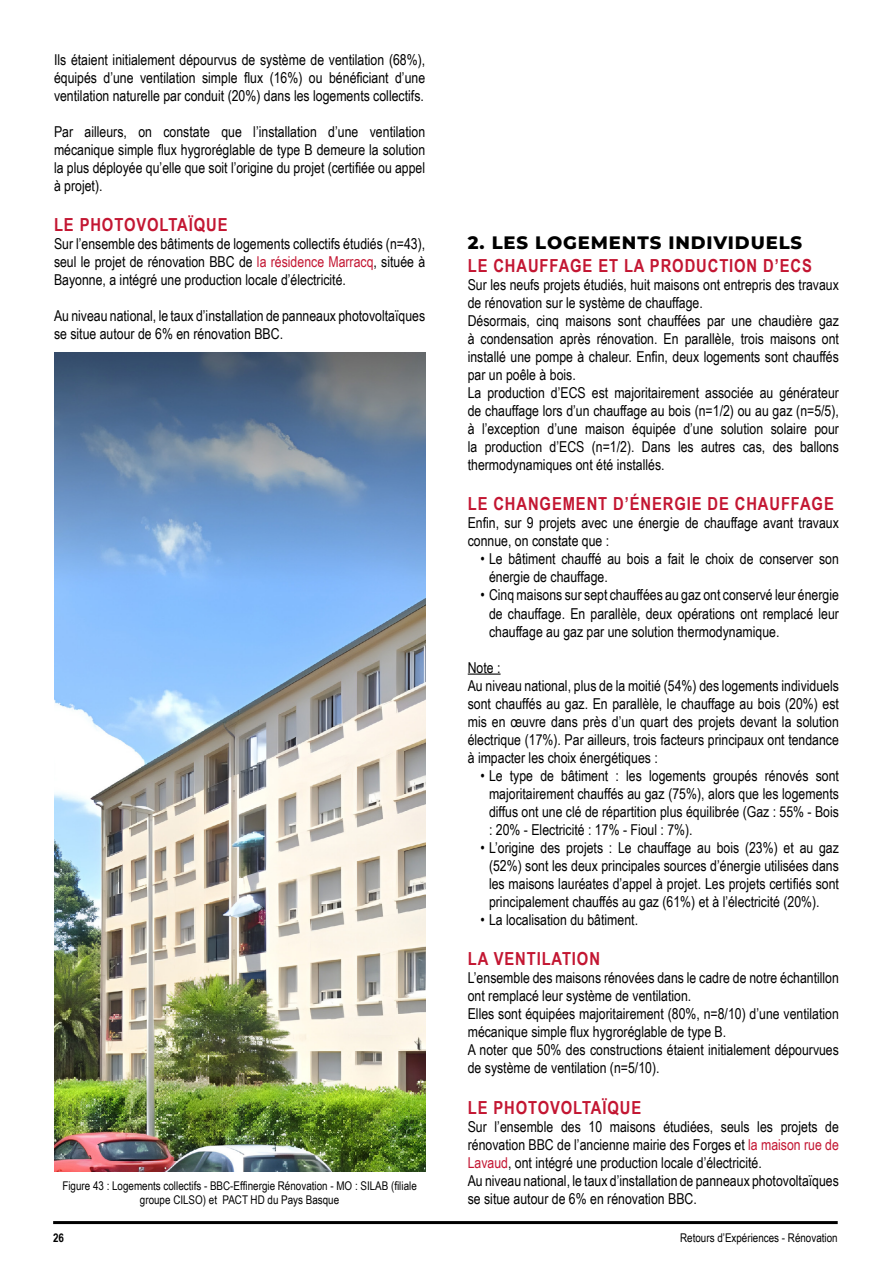
<style>
.page{position:relative;width:893px;height:1263px;background:#fff}
.page>*{position:absolute;margin:0;border:0;box-sizing:border-box;transform-origin:0 0}
.t1{font:700 18px "Arial Narrow";letter-spacing:.05em;color:#c31632}
.t2{font:100 18px "Montserrat";letter-spacing:.05em;color:#000}
.t3{font:15px/18px "Arial Narrow";color:#000}
.t4{font:12px/13.5px "Arial Narrow";color:#000;text-align:center}
.t5{font:700 12px "Arial Narrow";color:#000}
.s1{color:#c31632}
</style>
<div class="page">
<hr style="left:53px;top:1221px;width:785px;height:3px;background:#000">
<hr style="left:468px;top:673px;width:33px;height:2px;background:#000">
<img style="left:54px;top:353px;width:371px;height:818px">
<p class="t3" style="left:54px;top:50px;width:373px;text-align:justify">Ils étaient initialement dépourvus de système de ventilation (68%), équipés d’une ventilation simple flux (16%) ou bénéficiant d’une ventilation naturelle par conduit (20%) dans les logements collectifs.</p>
<p class="t3" style="left:54px;top:122px;width:373px;text-align:justify">Par ailleurs, on constate que l’installation d’une ventilation mécanique simple flux hygroréglable de type B demeure la solution la plus déployée qu’elle que soit l’origine du projet (certifiée ou appel à projet).</p>
<p class="t1" style="left:54px;top:211px;width:175px">LE PHOTOVOLTAÏQUE</p>
<p class="t3" style="left:54px;top:235px;width:373px;text-align:justify">Sur l’ensemble des bâtiments de logements collectifs étudiés (n=43), seul le projet de rénovation BBC de <span class="s1">la résidence Marracq</span>, située à Bayonne, a intégré une production locale d’électricité.</p>
<p class="t3" style="left:54px;top:307px;width:373px">Au niveau national, le taux d’installation de panneaux photovoltaïques se situe autour de 6% en rénovation BBC.</p>
<p class="t4" style="left:62px;top:1178px;width:356px">Figure 43 : Logements collectifs - BBC-Effinergie Rénovation - MO : SILAB (filiale groupe CILSO) et PACT HD du Pays Basque</p>
<p class="t2" style="left:468px;top:231px;width:336px">2. LES LOGEMENTS INDIVIDUELS</p>
<p class="t1" style="left:468px;top:252px;width:346px">LE CHAUFFAGE ET LA PRODUCTION D’ECS</p>
<p class="t3" style="left:468px;top:275px;width:373px">Sur les neufs projets étudiés, huit maisons ont entrepris des travaux de rénovation sur le système de chauffage.<br>Désormais, cinq maisons sont chauffées par une chaudière gaz à condensation après rénovation. En parallèle, trois maisons ont installé une pompe à chaleur. Enfin, deux logements sont chauffés par un poêle à bois.<br>La production d’ECS est majoritairement associée au générateur de chauffage lors d’un chauffage au bois (n=1/2) ou au gaz (n=5/5), à l’exception d’une maison équipée d’une solution solaire pour la production d’ECS (n=1/2). Dans les autres cas, des ballons thermodynamiques ont été installés.</p>
<p class="t1" style="left:468px;top:490px;width:368px">LE CHANGEMENT D’ÉNERGIE DE CHAUFFAGE</p>
<p class="t3" style="left:468px;top:514px;width:373px">Enfin, sur 9 projets avec une énergie de chauffage avant travaux connue, on constate que :</p>
<p class="t3" style="left:489px;top:550px;width:351px;text-indent:-9px">• Le bâtiment chauffé au bois a fait le choix de conserver son énergie de chauffage.</p>
<p class="t3" style="left:489px;top:586px;width:351px;text-align:justify;text-indent:-9px">• Cinq maisons sur sept chauffées au gaz ont conservé leur énergie de chauffage. En parallèle, deux opérations ont remplacé leur chauffage au gaz par une solution thermodynamique.</p>
<p class="t3" style="left:468px;top:658px;width:373px">Note :<br>Au niveau national, plus de la moitié (54%) des logements individuels sont chauffés au gaz. En parallèle, le chauffage au bois (20%) est mis en œuvre dans près d’un quart des projets devant la solution électrique (17%). Par ailleurs, trois facteurs principaux ont tendance à impacter les choix énergétiques :</p>
<p class="t3" style="left:489px;top:766px;width:351px;text-align:justify;text-indent:-9px">• Le type de bâtiment : les logements groupés rénovés sont majoritairement chauffés au gaz (75%), alors que les logements diffus ont une clé de répartition plus équilibrée (Gaz : 55% - Bois : 20% - Electricité : 17% - Fioul : 7%).</p>
<p class="t3" style="left:489px;top:838px;width:351px;text-align:justify;text-indent:-9px">• L’origine des projets : Le chauffage au bois (23%) et au gaz (52%) sont les deux principales sources d’énergie utilisées dans les maisons lauréates d’appel à projet. Les projets certifiés sont principalement chauffés au gaz (61%) et à l’électricité (20%).</p>
<p class="t3" style="left:480px;top:910px;width:159px">• La localisation du bâtiment.</p>
<p class="t1" style="left:468px;top:945px;width:134px">LA VENTILATION</p>
<p class="t3" style="left:468px;top:968px;width:373px">L’ensemble des maisons rénovées dans le cadre de notre échantillon ont remplacé leur système de ventilation.<br>Elles sont équipées majoritairement (80%, n=8/10) d’une ventilation mécanique simple flux hygroréglable de type B.<br>A noter que 50% des constructions étaient initialement dépourvues de système de ventilation (n=5/10).</p>
<p class="t1" style="left:468px;top:1093px;width:175px">LE PHOTOVOLTAÏQUE</p>
<p class="t3" style="left:468px;top:1117px;width:373px">Sur l’ensemble des 10 maisons étudiées, seuls les projets de rénovation BBC de l’ancienne mairie des Forges et <span class="s1">la maison rue de Lavaud</span>, ont intégré une production locale d’électricité.<br>Au niveau national, le taux d’installation de panneaux photovoltaïques se situe autour de 6% en rénovation BBC.</p>
<p class="t5" style="left:53px;top:1229px;width:12px">26</p>
<p class="t4" style="left:680px;top:1230px;width:159px">Retours d’Expériences - Rénovation</p>
</div>
